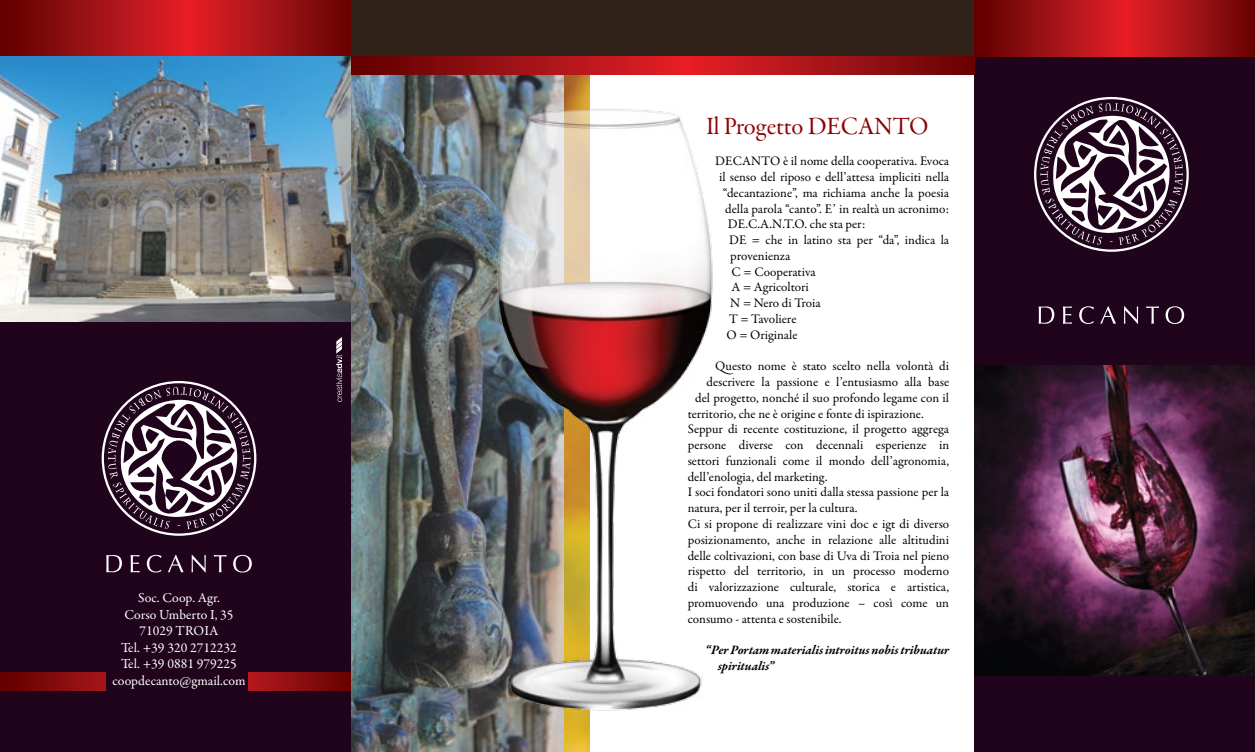
<style>
.page{position:relative;width:1255px;height:752px;background:#fff}
.page>*{position:absolute;margin:0;border:0;box-sizing:border-box;transform-origin:0 0}
.t1{font:25px "Garamond Premr Pro Subh";color:#8b0304}
.t2{font:13.75px/16.5px "Garamond Premr Pro";color:#fff;text-align:center}
.t3{font:13.12px "Garamond Premr Pro";color:#000}
.t4{font:italic 700 13.12px/15.8px "Garamond Premr Pro";color:#000}
</style>
<div class="page">
<img style="left:351px;top:74px;width:212px;height:677px">
<div style="left:0;top:0;width:351px;height:751px;background:#20041b"></div>
<svg style="left:0;top:672px;width:351px;height:18px;background:#880b0e"></svg>
<div style="left:106px;top:0;width:142px;height:751px;background:#20041b"></div>
<div style="left:974px;top:0;width:280px;height:751px;background:#20041b"></div>
<img style="left:974px;top:365px;width:280px;height:309px">
<svg style="left:1038px;top:306px;width:16px;height:17px"></svg>
<svg style="left:1063px;top:306px;width:8px;height:17px"></svg>
<svg style="left:1079px;top:306px;width:14px;height:18px"></svg>
<svg style="left:1100px;top:306px;width:15px;height:17px"></svg>
<svg style="left:1124px;top:306px;width:14px;height:18px"></svg>
<svg style="left:1146px;top:306px;width:12px;height:17px"></svg>
<svg style="left:1165px;top:306px;width:19px;height:18px"></svg>
<svg style="left:106px;top:555px;width:16px;height:17px"></svg>
<svg style="left:131px;top:555px;width:9px;height:17px"></svg>
<svg style="left:147px;top:554px;width:14px;height:18px"></svg>
<svg style="left:168px;top:554px;width:16px;height:18px"></svg>
<svg style="left:191px;top:554px;width:15px;height:18px"></svg>
<svg style="left:214px;top:555px;width:13px;height:17px"></svg>
<svg style="left:233px;top:554px;width:19px;height:18px"></svg>
<svg style="left:1034px;top:97px;width:154px;height:155px"></svg>
<svg style="left:102px;top:381px;width:154px;height:154px"></svg>
<div style="left:0;top:0;width:1254px;height:57px;background:#32231a"></div>
<svg style="left:0;top:0;width:351px;height:57px;background:#a11318"></svg>
<svg style="left:974px;top:0;width:280px;height:57px;background:#a31115"></svg>
<svg style="left:351px;top:57px;width:623px;height:17px;background:#a31115"></svg>
<img style="left:485px;top:99px;width:228px;height:612px">
<img style="left:0;top:57px;width:351px;height:264px">
<svg style="left:336px;top:337px;width:6px;height:64px"></svg>
<p class="t2" style="left:112px;top:589px;width:134px">Soc. Coop. Agr.<br>Corso Umberto I, 35<br>71029 TROIA<br>Tel. +39 320 2712232<br>Tel. +39 0881 979225 coopdecanto@gmail.com</p>
<h1 class="t1" style="left:706px;top:111px;width:223px">Il Progetto DECANTO</h1>
<p class="t3" style="left:715px;top:153px;width:235px">DECANTO è il nome della cooperativa. Evoca</p>
<p class="t3" style="left:719px;top:169px;width:232px">il senso del riposo e dell’attesa impliciti nella</p>
<p class="t3" style="left:722px;top:185px;width:228px">“decantazione”, ma richiama anche la poesia</p>
<p class="t3" style="left:725px;top:200px;width:225px">della parola “canto”. E’ in realtà un acronimo:</p>
<p class="t3" style="left:727px;top:216px;width:139px">DE.C.A.N.T.O. che sta per:</p>
<p class="t3" style="left:729px;top:232px;width:222px">DE = che in latino sta per “da”, indica la</p>
<p class="t3" style="left:730px;top:248px;width:62px">provenienza</p>
<p class="t3" style="left:731px;top:263px;width:86px">C = Cooperativa</p>
<p class="t3" style="left:731px;top:279px;width:79px">A = Agricoltori</p>
<p class="t3" style="left:730px;top:295px;width:92px">N = Nero di Troia</p>
<p class="t3" style="left:729px;top:311px;width:69px">T = Tavoliere</p>
<p class="t3" style="left:726px;top:326px;width:72px">O = Originale</p>
<p class="t3" style="left:715px;top:358px;width:235px">Questo nome è stato scelto nella volontà di</p>
<p class="t3" style="left:706px;top:374px;width:244px">descrivere la passione e l’entusiasmo alla base</p>
<p class="t3" style="left:695px;top:389px;width:255px">del progetto, nonché il suo profondo legame con il</p>
<p class="t3" style="left:687px;top:405px;width:237px">territorio, che ne è origine e fonte di ispirazione.</p>
<p class="t3" style="left:687px;top:421px;width:263px">Seppur di recente costituzione, il progetto aggrega</p>
<p class="t3" style="left:687px;top:437px;width:263px">persone diverse con decennali esperienze in</p>
<p class="t3" style="left:687px;top:452px;width:263px">settori funzionali come il mondo dell’agronomia,</p>
<p class="t3" style="left:687px;top:468px;width:141px">dell’enologia, del marketing.</p>
<p class="t3" style="left:687px;top:484px;width:263px">I soci fondatori sono uniti dalla stessa passione per la</p>
<p class="t3" style="left:687px;top:500px;width:171px">natura, per il terroir, per la cultura.</p>
<p class="t3" style="left:687px;top:515px;width:263px">Ci si propone di realizzare vini doc e igt di diverso</p>
<p class="t3" style="left:687px;top:531px;width:263px">posizionamento, anche in relazione alle altitudini</p>
<p class="t3" style="left:687px;top:547px;width:263px">delle coltivazioni, con base di Uva di Troia nel pieno</p>
<p class="t3" style="left:687px;top:563px;width:263px">rispetto del territorio, in un processo moderno</p>
<p class="t3" style="left:687px;top:578px;width:263px">di valorizzazione culturale, storica e artistica,</p>
<p class="t3" style="left:687px;top:594px;width:263px">promuovendo una produzione – così come un</p>
<p class="t3" style="left:687px;top:610px;width:155px">consumo - attenta e sostenibile.</p>
<p class="t4" style="left:717px;top:642px;width:233px;text-indent:-12px">“Per Portam materialis introitus nobis tribuatur spiritualis”</p>
</div>
